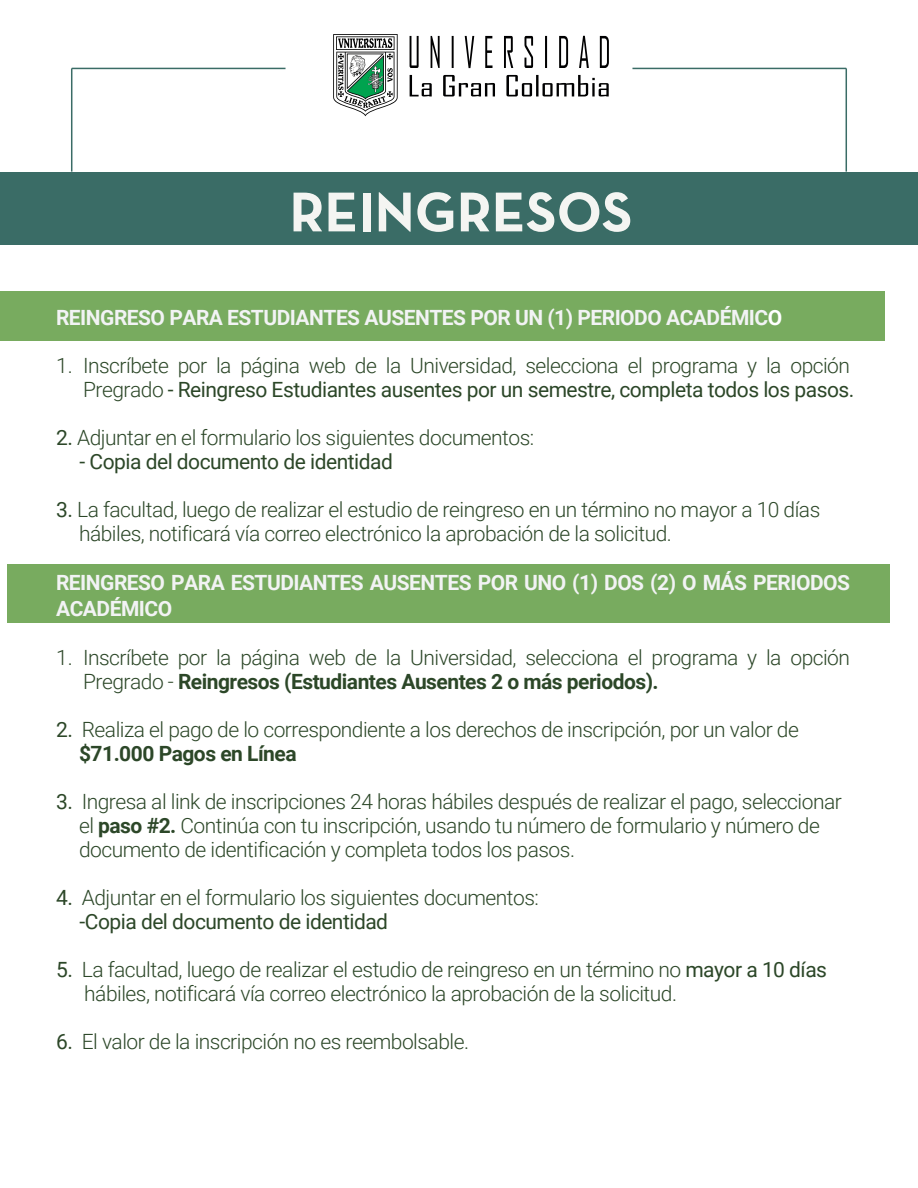
<style>
.page{position:relative;width:918px;height:1188px;background:#fff}
.page>*{position:absolute;margin:0;border:0;box-sizing:border-box;transform-origin:0 0}
.t1{font:700 57px "Neutra Text";color:#f4f5f2}
.t2{font:300 21px/24px "Roboto";letter-spacing:-.025em;color:#2c4728}
.t3{font:700 21px/25.5px "Roboto";letter-spacing:-.025em;color:#f2f3f4}
.t4{font:21px "Roboto";letter-spacing:-.025em;color:#2c4728}
.s1{color:#fff}
.s2{font-weight:400}
.s3{font-weight:700}
</style>
<div class="page">
<div style="left:0;top:172px;width:918px;height:72px;background:#3a6c66"></div>
<div style="left:0;top:292px;width:884px;height:49px;background:#78ab5f"></div>
<div style="left:8px;top:565px;width:882px;height:58px;background:#78ab5f"></div>
<svg style="left:333px;top:34px;width:65px;height:82px"></svg>
<svg style="left:410px;top:36px;width:199px;height:32px"></svg>
<svg style="left:410px;top:75px;width:199px;height:21px"></svg>
<hr style="left:632px;top:68px;width:214px;height:1px;background:#3a6c66">
<hr style="left:72px;top:68px;width:214px;height:1px;background:#3a6c66">
<hr style="left:846px;top:68px;width:1px;height:104px;background:#3a6c66">
<hr style="left:71px;top:68px;width:1px;height:104px;background:#3a6c66">
<h1 class="t1" style="left:289px;top:176px;width:344px">REINGRESOS</h1>
<p class="t3" style="left:56px;top:304px;width:728px">REINGRESO PARA ESTUDIANTES AUSENTES POR UN (1) PERIODO ACADÉMIC<span class="s1">O</span></p>
<p class="t2" style="left:56px;top:353px;width:800px;text-align:right">1. Inscríbete por la página web de la Universidad, selecciona el programa y la opción<br>Pregrado <span class="s2">- Reingreso Estudiantes ausentes por un semestre, completa todos los pasos.</span></p>
<p class="t2" style="left:56px;top:425px;width:480px"><span class="s2">2.</span> Adjuntar en el formulario los siguientes documentos:</p>
<p class="t4" style="left:80px;top:447px;width:315px">- Copia del documento de identidad</p>
<p class="t2" style="left:79px;top:497px;width:743px;text-indent:-23px"><span class="s2">3.</span> La facultad, luego de realizar el estudio de reingreso en un término no mayor a 10 días hábiles, notificará vía correo electrónico la aprobación de la solicitud.</p>
<p class="t3" style="left:56px;top:569px;width:795px">REINGRESO PARA ESTUDIANTES AUSENTES POR UNO (1) DOS (2) O MÁS PERIODOS<br>ACADÉMICO</p>
<p class="t2" style="left:83px;top:645px;width:769px;text-indent:-27px">1. Inscríbete por la página web de la Universidad, selecciona el programa y la opción<br>Pregrado - <span class="s3">Reingresos (Estudiantes Ausentes 2 o más periodos).</span></p>
<p class="t2" style="left:79px;top:717px;width:721px;text-indent:-23px"><span class="s2">2.</span> Realiza el pago de lo correspondiente a los derechos de inscripción, por un valor de <span class="s3">$71.000 Pagos en Línea</span></p>
<p class="t2" style="left:79px;top:789px;width:764px;text-indent:-23px"><span class="s2">3.</span> Ingresa al link de inscripciones 24 horas hábiles después de realizar el pago, seleccionar el <span class="s3">paso #2.</span> Continúa con tu inscripción, usando tu número de formulario y número de documento de identificación y completa todos los pasos.</p>
<p class="t2" style="left:80px;top:885px;width:461px;text-indent:-23px"><span class="s2">4.</span> Adjuntar en el formulario los siguientes documentos: <span class="s2">-Copia del documento de identidad</span></p>
<p class="t2" style="left:84px;top:957px;width:744px;text-indent:-28px"><span class="s2">5.</span> La facultad, luego de realizar el estudio de reingreso en un término no <span class="s2">mayor a 10 días </span>hábiles, notificará vía correo electrónico la aprobación de la solicitud.</p>
<p class="t2" style="left:56px;top:1029px;width:414px"><span class="s2">6.</span> El valor de la inscripción no es reembolsable.</p>
</div>
